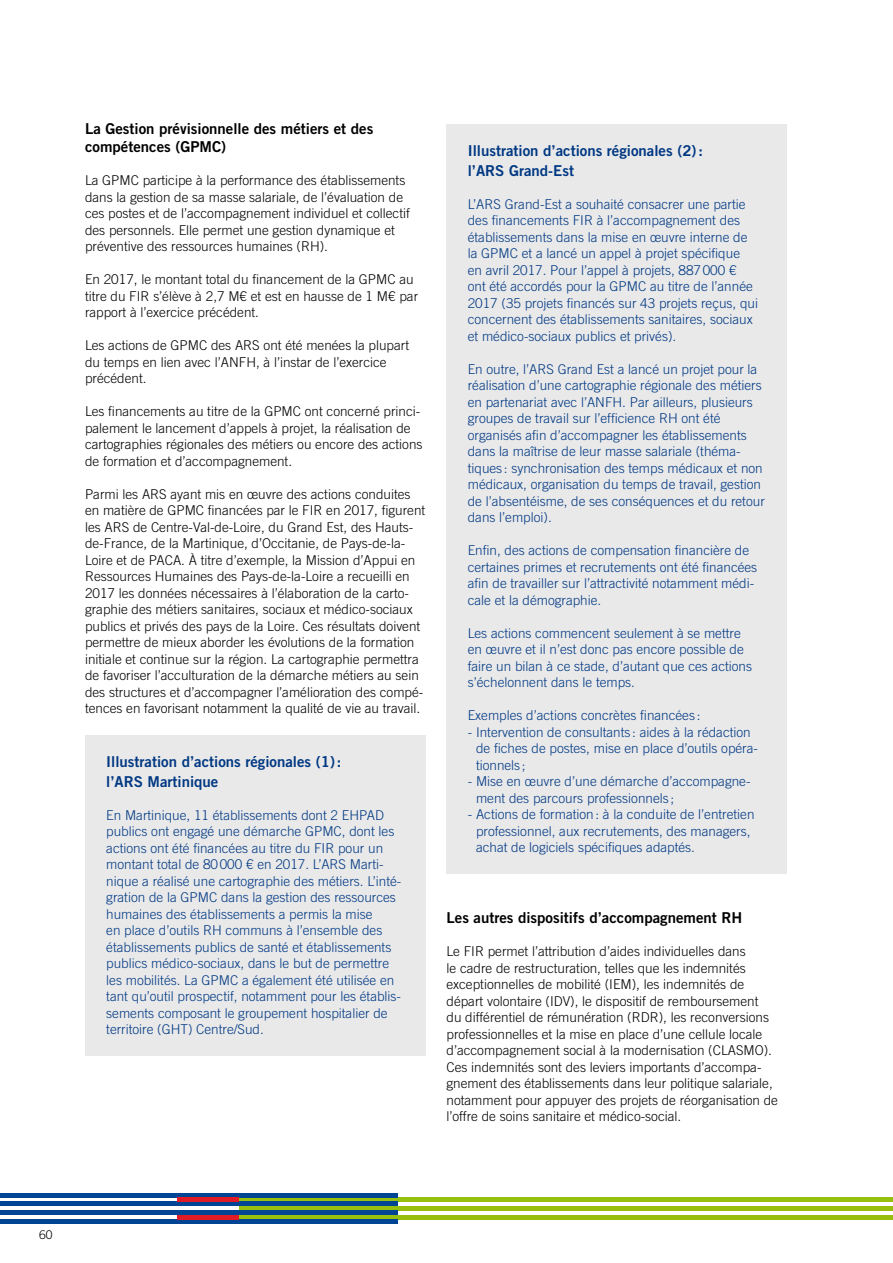
<style>
.page{position:relative;width:893px;height:1263px;background:#fff}
.page>*{position:absolute;margin:0;border:0;box-sizing:border-box;transform-origin:0 0}
.t1{font:15px/19.5px "Trade Gothic LT Std Bd 2";color:#003882}
.t2{font:15px/18px "Trade Gothic LT Std Bd 2";color:#000}
.t3{font:300 13.5px/16.5px "Trade Gothic LT Std";color:#003882}
.t4{font:300 13.5px/16.5px "Trade Gothic LT Std";color:#000}
.t5{font:300 12px "Trade Gothic LT Std";color:#000}
</style>
<div class="page">
<hr style="left:185px;top:1215px;width:708px;height:4px;background:#97bf0d">
<hr style="left:239px;top:1206px;width:654px;height:4px;background:#97bf0d">
<div style="left:218px;top:1197px;width:675px;height:5px;background:#97bf0d"></div>
<hr style="left:0;top:1193px;width:397px;height:4px;background:#004494">
<div style="left:0;top:1210px;width:397px;height:5px;background:#004494"></div>
<div style="left:0;top:1219px;width:397px;height:5px;background:#004494"></div>
<hr style="left:0;top:1202px;width:397px;height:4px;background:#004494">
<hr style="left:177px;top:1215px;width:62px;height:4px;background:#e11b25">
<div style="left:177px;top:1197px;width:62px;height:5px;background:#e11b25"></div>
<div style="left:85px;top:735px;width:340px;height:320px;background:#e9e9ea"></div>
<div style="left:446px;top:124px;width:341px;height:750px;background:#e9e9ea"></div>
<p class="t2" style="left:85px;top:120px;width:290px">La Gestion prévisionnelle des métiers et des compétences (GPMC)</p>
<p class="t4" style="left:85px;top:172px;width:326px">La GPMC participe à la performance des établissements dans la gestion de sa masse salariale, de l’évaluation de ces postes et de l’accompagnement individuel et collectif des personnels. Elle permet une gestion dynamique et préventive des ressources humaines (RH).</p>
<p class="t4" style="left:85px;top:271px;width:335px">En 2017, le montant total du financement de la GPMC au titre du FIR s’élève à 2,7 M€ et est en hausse de 1 M€ par rapport à l’exercice précédent.</p>
<p class="t4" style="left:85px;top:337px;width:326px">Les actions de GPMC des ARS ont été menées la plupart du temps en lien avec l’ANFH, à l’instar de l’exercice précédent.</p>
<p class="t4" style="left:85px;top:403px;width:339px">Les financements au titre de la GPMC ont concerné princi&shy;palement le lancement d’appels à projet, la réalisation de cartographies régionales des métiers ou encore des actions de formation et d’accompagnement.</p>
<p class="t4" style="left:85px;top:485px;width:342px">Parmi les ARS ayant mis en œuvre des actions conduites en matière de GPMC financées par le FIR en 2017, figurent les ARS de Centre-Val-de-Loire, du Grand Est, des Hauts&shy;de-France, de la Martinique, d’Occitanie, de Pays-de-la-Loire et de PACA. À titre d’exemple, la Mission d’Appui en Ressources Humaines des Pays-de-la-Loire a recueilli en 2017 les données nécessaires à l’élaboration de la carto&shy;graphie des métiers sanitaires, sociaux et médico-sociaux publics et privés des pays de la Loire. Ces résultats doivent permettre de mieux aborder les évolutions de la formation initiale et continue sur la région. La cartographie permettra de favoriser l’acculturation de la démarche métiers au sein des structures et d’accompagner l’amélioration des compé&shy;tences en favorisant notamment la qualité de vie au travail.</p>
<p class="t1" style="left:106px;top:752px;width:237px">Illustration d’actions régionales (1): l’ARS Martinique</p>
<p class="t3" style="left:106px;top:806px;width:297px">En Martinique, 11 établissements dont 2 EHPAD publics ont engagé une démarche GPMC, dont les actions ont été financées au titre du FIR pour un montant total de 80000 € en 2017. L’ARS Marti&shy;nique a réalisé une cartographie des métiers. L’inté&shy;gration de la GPMC dans la gestion des ressources humaines des établissements a permis la mise<br>en place d’outils RH communs à l’ensemble des établissements publics de santé et établissements publics médico-sociaux, dans le but de permettre les mobilités. La GPMC a également été utilisée en tant qu’outil prospectif, notamment pour les établis&shy;sements composant le groupement hospitalier de territoire (GHT) Centre/Sud.</p>
<p class="t1" style="left:468px;top:141px;width:237px">Illustration d’actions régionales (2): l’ARS Grand-Est</p>
<p class="t3" style="left:468px;top:196px;width:292px">L’ARS Grand-Est a souhaité consacrer une partie des financements FIR à l’accompagnement des établissements dans la mise en œuvre interne de la GPMC et a lancé un appel à projet spécifique<br>en avril 2017. Pour l’appel à projets, 887000 €<br>ont été accordés pour la GPMC au titre de l’année 2017 (35 projets financés sur 43 projets reçus, qui concernent des établissements sanitaires, sociaux et médico-sociaux publics et privés).</p>
<p class="t3" style="left:468px;top:361px;width:299px">En outre, l’ARS Grand Est a lancé un projet pour la réalisation d’une cartographie régionale des métiers en partenariat avec l’ANFH. Par ailleurs, plusieurs groupes de travail sur l’efficience RH ont été organisés afin d’accompagner les établissements dans la maîtrise de leur masse salariale (théma&shy;tiques : synchronisation des temps médicaux et non médicaux, organisation du temps de travail, gestion de l’absentéisme, de ses conséquences et du retour dans l’emploi).</p>
<p class="t3" style="left:468px;top:542px;width:291px">Enfin, des actions de compensation financière de certaines primes et recrutements ont été financées afin de travailler sur l’attractivité notamment médi&shy;cale et la démographie.</p>
<p class="t3" style="left:468px;top:625px;width:286px">Les actions commencent seulement à se mettre en œuvre et il n’est donc pas encore possible de faire un bilan à ce stade, d’autant que ces actions s’échelonnent dans le temps.</p>
<p class="t3" style="left:468px;top:707px;width:234px">Exemples d’actions concrètes financées :</p>
<p class="t3" style="left:476px;top:724px;width:284px;text-indent:-8px">- Intervention de consultants : aides à la rédaction de fiches de postes, mise en place d’outils opéra&shy;tionnels ;</p>
<p class="t3" style="left:476px;top:773px;width:276px;text-indent:-8px">- Mise en œuvre d’une démarche d’accompagne&shy;ment des parcours professionnels ;</p>
<p class="t3" style="left:476px;top:806px;width:280px;text-indent:-8px">- Actions de formation: à la conduite de l’entretien professionnel, aux recrutements, des managers, achat de logiciels spécifiques adaptés.</p>
<p class="t2" style="left:446px;top:909px;width:297px">Les autres dispositifs d’accompagnement RH</p>
<p class="t4" style="left:446px;top:943px;width:333px">Le FIR permet l’attribution d’aides individuelles dans<br>le cadre de restructuration, telles que les indemnités exceptionnelles de mobilité (IEM), les indemnités de départ volontaire (IDV), le dispositif de remboursement<br>du différentiel de rémunération (RDR), les reconversions professionnelles et la mise en place d’une cellule locale d’accompagnement social à la modernisation (CLASMO).<br>Ces indemnités sont des leviers importants d’accompa&shy;gnement des établissements dans leur politique salariale, notamment pour appuyer des projets de réorganisation de l’offre de soins sanitaire et médico-social.</p>
<p class="t5" style="left:39px;top:1228px;width:15px">60</p>
</div>
